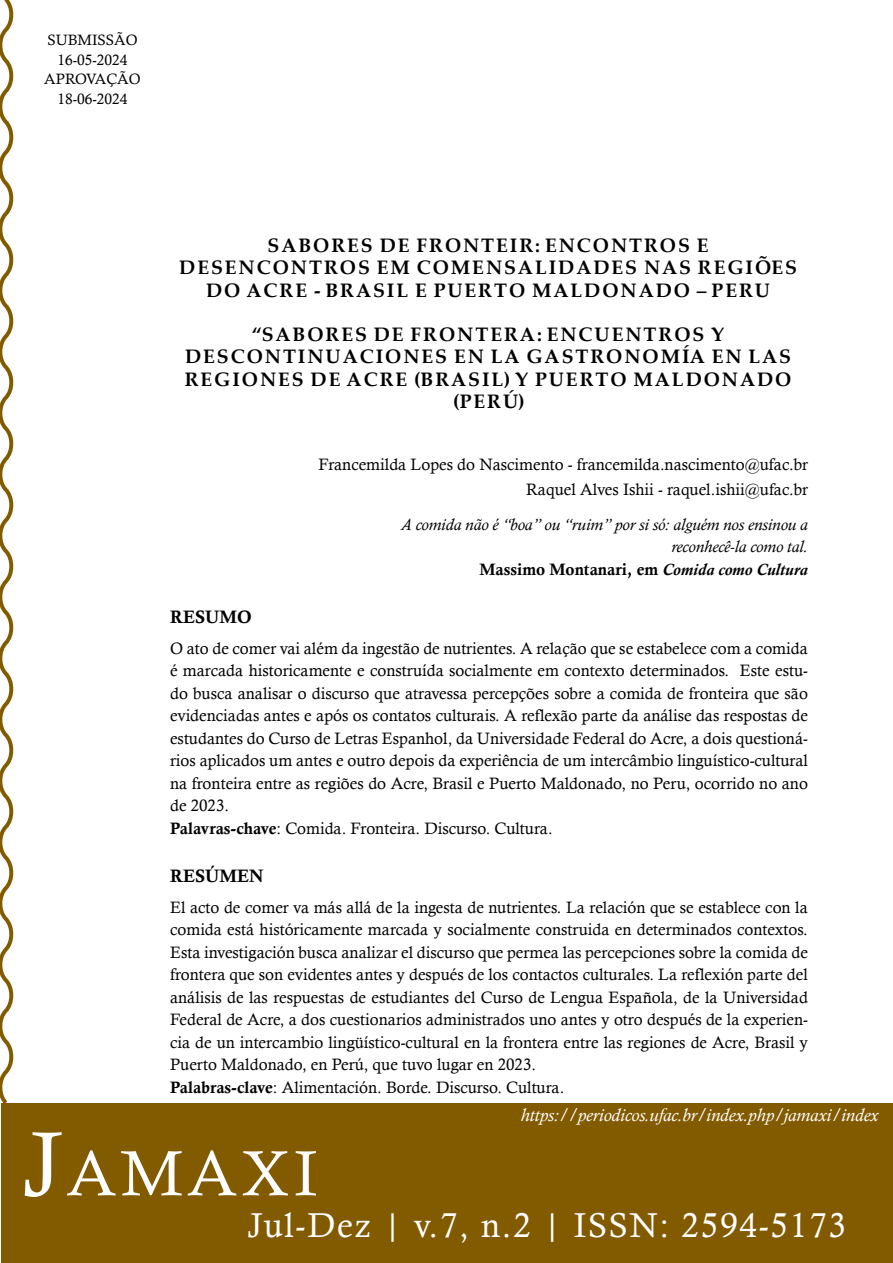
<style>
.page{position:relative;width:893px;height:1263px;background:#fff}
.page>*{position:absolute;margin:0;border:0;box-sizing:border-box;transform-origin:0 0}
.t1{font:64.05px "Calisto";letter-spacing:.07em;color:#fff}
.t2{font:34.5px "Calisto";letter-spacing:.05em;color:#fff}
.t3{font:700 19.5px/22.5px "Palatino Linotype";letter-spacing:.1em;color:#000;text-align:center}
.t4{font:italic 18px "Calisto";color:#fff}
.t5{font:18px "Calis MT Bol";color:#000}
.t6{font:16.5px/22.5px "Calisto";color:#000}
.t7{font:italic 16.5px/22.5px "Calisto";color:#000;text-align:right}
.t8{font:16.5px "Calis MT Bol";color:#000}
.t9{font:15px/19.5px "Calisto";color:#000;text-align:center}
.s1{font-family:"Calisto";font-weight:700;font-style:italic}
.s2{font-family:"Calis MT Bol"}
.s3{font-size:91.5px}
</style>
<div class="page">
<div style="left:1px;top:1103px;width:892px;height:160px;background:#825a00"></div>
<svg style="left:0;top:0;width:14px;height:1103px"></svg>
<p class="t9" style="left:44px;top:30px;width:98px">SUBMISSÃO<br>16-05-2024<br>APROVAÇÃO<br>18-06-2024</p>
<p class="t3" style="left:179px;top:233px;width:619px">SABORES DE FRONTEIR: ENCONTROS E<br>DESENCONTROS EM COMENSALIDADES NAS REGIÕES<br>DO ACRE - BRASIL E PUERTO MALDONADO – PERU</p>
<p class="t3" style="left:185px;top:322px;width:608px">“SABORES DE FRONTERA: ENCUENTROS Y<br>DESCONTINUACIONES EN LA GASTRONOMÍA EN LAS<br>REGIONES DE ACRE (BRASIL) Y PUERTO MALDONADO (PERÚ)</p>
<p class="t6" style="left:318px;top:453px;width:491px;line-height:24px;text-align:right">Francemilda Lopes do Nascimento - francemilda.nascimento@ufac.br<br>Raquel Alves Ishii - raquel.ishii@ufac.br</p>
<p class="t7" style="left:401px;top:513px;width:409px">A comida não é “boa” ou “ruim” por si só: alguém nos ensinou a reconhecê-la como tal.</p>
<p class="t8" style="left:479px;top:560px;width:330px">Massimo Montanari, em <span class="s1">Comida como Cultura</span></p>
<p class="t5" style="left:170px;top:606px;width:83px">RESUMO</p>
<p class="t6" style="left:170px;top:637px;width:639px">O ato de comer vai além da ingestão de nutrientes. A relação que se estabelece com a comida é marcada historicamente e construída socialmente em contexto determinados. Este estu&shy;do busca analisar o discurso que atravessa percepções sobre a comida de fronteira que são evidenciadas antes e após os contatos culturais. A reflexão parte da análise das respostas de estudantes do Curso de Letras Espanhol, da Universidade Federal do Acre, a dois questioná&shy;rios aplicados um antes e outro depois da experiência de um intercâmbio linguístico-cultural na fronteira entre as regiões do Acre, Brasil e Puerto Maldonado, no Peru, ocorrido no ano de 2023.<br><span class="s2">Palavras-chave</span>: Comida. Fronteira. Discurso. Cultura.</p>
<p class="t5" style="left:170px;top:865px;width:95px">RESÚMEN</p>
<p class="t6" style="left:170px;top:896px;width:639px">El acto de comer va más allá de la ingesta de nutrientes. La relación que se establece con la comida está históricamente marcada y socialmente construida en determinados contextos.<br>Esta investigación busca analizar el discurso que permea las percepciones sobre la comida de frontera que son evidentes antes y después de los contactos culturales. La reflexión parte del análisis de las respuestas de estudiantes del Curso de Lengua Española, de la Universidad Federal de Acre, a dos cuestionarios administrados uno antes y otro después de la experien&shy;cia de un intercambio lingüístico-cultural en la frontera entre las regiones de Acre, Brasil y Puerto Maldonado, en Perú, que tuvo lugar en 2023.<br><span class="s2">Palabras-clave</span>: Alimentación. Borde. Discurso. Cultura.</p>
<p class="t4" style="left:521px;top:1104px;width:359px">https://periodicos.ufac.br/index.php/jamaxi/index</p>
<h1 class="t1" style="left:22px;top:1136px;width:297px"><span class="s3">J</span>AMAXI</h1>
<h2 class="t2" style="left:248px;top:1205px;width:600px">Jul-Dez | v.7, n.2 | ISSN: 2594-5173</h2>
</div>
